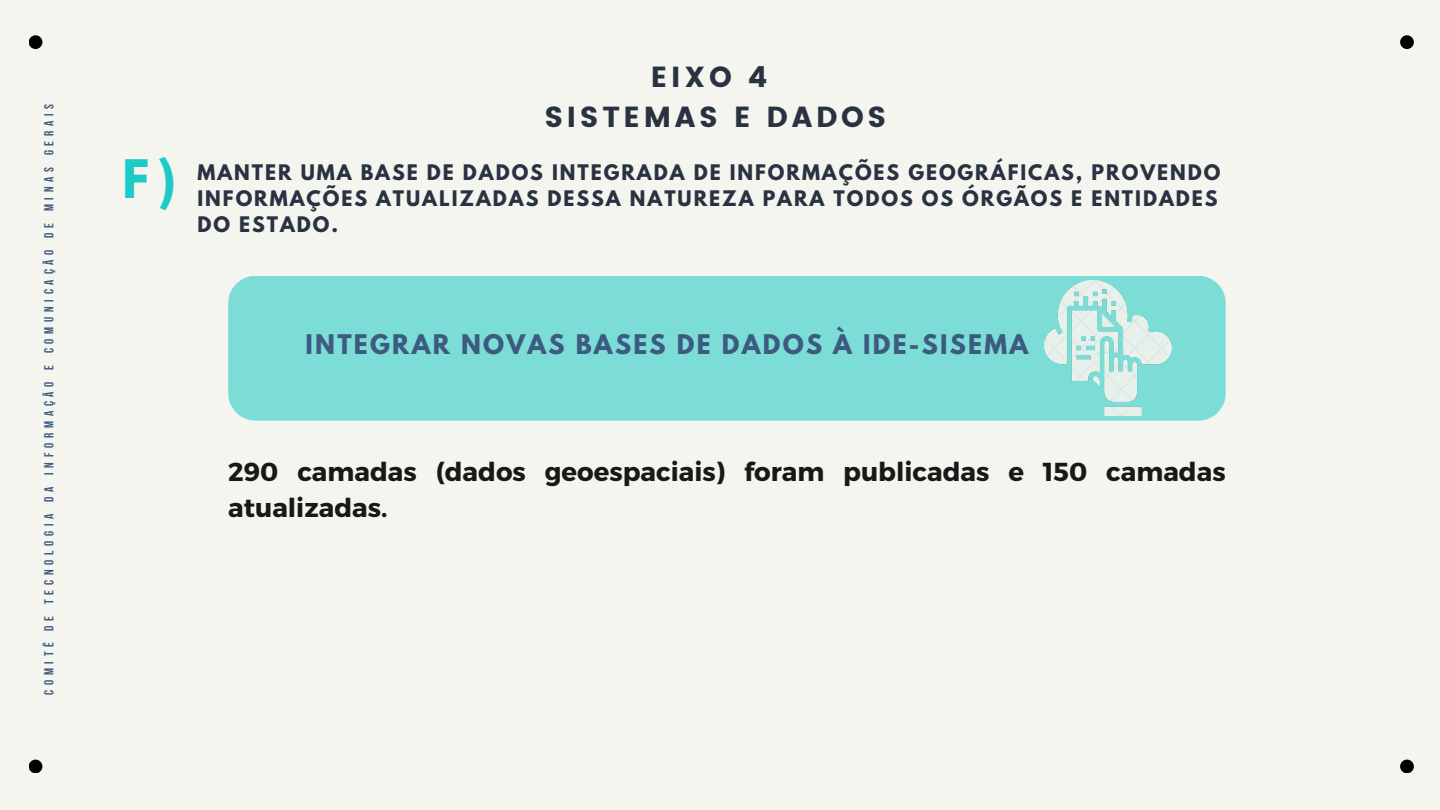
<style>
.page{position:relative;width:1440px;height:810px;background:#f5f5ef}
.page>*{position:absolute;margin:0;border:0;box-sizing:border-box;transform-origin:0 0}
.t1{font:700 47px "League Spartan";color:#1dcac5}
.t2{font:29px "Poppins";letter-spacing:.125em;color:#293241}
.t3{font:700 26px/36px "Montserrat";color:#000}
.t4{font:700 24px "League Spartan";letter-spacing:.095em;color:#3d5b81}
.t5{font:700 19px/26.2px "League Spartan";letter-spacing:.1em;color:#293241}
.t6{font:700 13px "Bebas Neue";letter-spacing:.37em;color:#3d5b81}
</style>
<div class="page">
<div style="left:1400px;top:760px;width:14px;height:13px;background:#000;border-radius:50%"></div>
<div style="left:1400px;top:35px;width:14px;height:14px;background:#000;border-radius:50%"></div>
<div style="left:29px;top:760px;width:13px;height:13px;background:#000;border-radius:50%"></div>
<div style="left:29px;top:35px;width:13px;height:14px;background:#000;border-radius:50%"></div>
<div style="left:228px;top:276px;width:998px;height:145px;background:#7cddd7"></div>
<img style="left:1044px;top:281px;width:128px;height:134px">
<p class="t6" style="left:44px;top:695px;width:593px;rotate:-90deg">COMITÊ DE TECNOLOGIA DA INFORMAÇÃO E COMUNICAÇÃO DE MINAS GERAIS</p>
<p class="t1" style="left:123px;top:156px;width:55px">F)</p>
<p class="t2" style="left:651px;top:60px;width:118px">EIXO 4</p>
<p class="t2" style="left:545px;top:100px;width:343px">SISTEMAS E DADOS</p>
<p class="t5" style="left:198px;top:161px;width:1024px">MANTER UMA BASE DE DADOS INTEGRADA DE INFORMAÇÕES GEOGRÁFICAS, PROVENDO<br>INFORMAÇÕES ATUALIZADAS DESSA NATUREZA PARA TODOS OS ÓRGÃOS E ENTIDADES<br>DO ESTADO.</p>
<p class="t4" style="left:306px;top:333px;width:724px">INTEGRAR NOVAS BASES DE DADOS À IDE-SISEMA</p>
<h3 class="t3" style="left:228px;top:453px;width:999px">290 camadas (dados geoespaciais) foram publicadas e 150 camadas atualizadas.</h3>
</div>
